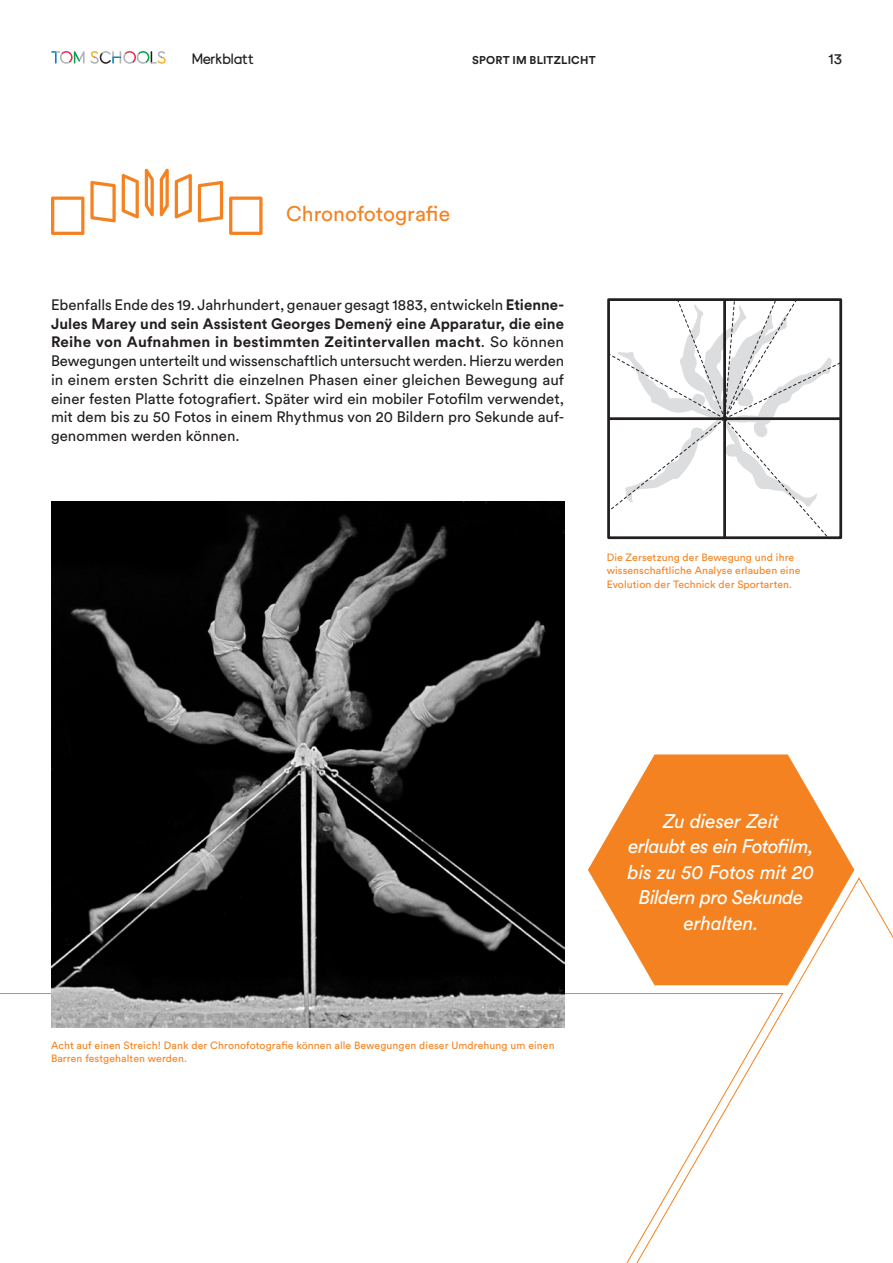
<style>
.page{position:relative;width:893px;height:1263px;background:#fff}
.page>*{position:absolute;margin:0;border:0;box-sizing:border-box;transform-origin:0 0}
.t1{font:21px "Circular Std";color:#f58220}
.t2{font:italic 19.5px/25.5px "Circular Std";letter-spacing:-.025em;color:#fff;text-align:center}
.t3{font:15px/18.8px "Circular Std";color:#231f20;text-align:justify}
.t4{font:15px "TOM";letter-spacing:-.03em;color:#231f20}
.t5{font:700 11.25px "Circular Std";letter-spacing:.02em;color:#231f20}
.t6{font:10.5px/13.5px "Circular Std";letter-spacing:.01em;color:#f58220}
.s1{font-weight:700}
</style>
<div class="page">
<svg style="left:588px;top:754px;width:266px;height:122px;fill:#f58220"></svg>
<svg style="left:138px;top:876px;width:755px;height:387px"></svg>
<img style="left:51px;top:501px;width:513px;height:526px">
<svg style="left:51px;top:197px;width:33px;height:38px"></svg>
<svg style="left:90px;top:181px;width:26px;height:41px"></svg>
<svg style="left:122px;top:174px;width:17px;height:44px"></svg>
<svg style="left:145px;top:169px;width:9px;height:47px"></svg>
<svg style="left:229px;top:197px;width:34px;height:38px"></svg>
<svg style="left:198px;top:181px;width:25px;height:41px"></svg>
<svg style="left:175px;top:174px;width:17px;height:44px"></svg>
<svg style="left:160px;top:169px;width:9px;height:47px"></svg>
<svg style="left:608px;top:298px;width:234px;height:241px"></svg>
<hr style="left:609px;top:417px;width:231px;height:3px;background:#231f20">
<hr style="left:723px;top:301px;width:3px;height:236px;background:#231f20">
<svg style="left:51px;top:51px;width:115px;height:13px"></svg>
<p class="t4" style="left:191px;top:49px;width:63px">Merkblatt</p>
<p class="t5" style="left:472px;top:53px;width:125px">SPORT IM BLITZLICHT</p>
<p class="t3" style="left:828px;top:49px;width:15px">13</p>
<h1 class="t1" style="left:286px;top:201px;width:165px">Chronofotografie</h1>
<p class="t3" style="left:51px;top:295px;width:515px">Ebenfalls Ende des 19. Jahrhundert, genauer gesagt 1883, entwickeln <span class="s1">Etienne-Jules Marey und sein Assistent Georges Demenÿ eine Apparatur, die eine Reihe von Aufnahmen in bestimmten Zeitintervallen macht</span>. So können Bewegungen unterteilt und wissenschaftlich untersucht werden. Hierzu werden in einem ersten Schritt die einzelnen Phasen einer gleichen Bewegung auf einer festen Platte fotografiert. Später wird ein mobiler Fotofilm verwendet, mit dem bis zu 50 Fotos in einem Rhythmus von 20 Bildern pro Sekunde auf&shy;genommen werden können.</p>
<p class="t6" style="left:607px;top:550px;width:195px">Die Zersetzung der Bewegung und ihre wissenschaftliche Analyse erlauben eine<br>Evolution der Technick der Sportarten.</p>
<p class="t6" style="left:51px;top:1038px;width:505px">Acht auf einen Streich! Dank der Chronofotografie können alle Bewegungen dieser Umdrehung um einen<br>Barren festgehalten werden.</p>
<h2 class="t2" style="left:628px;top:808px;width:188px">Zu dieser Zeit<br>erlaubt es ein Fotofilm, bis zu 50 Fotos mit 20<br>Bildern pro Sekunde erhalten.</h2>
</div>
